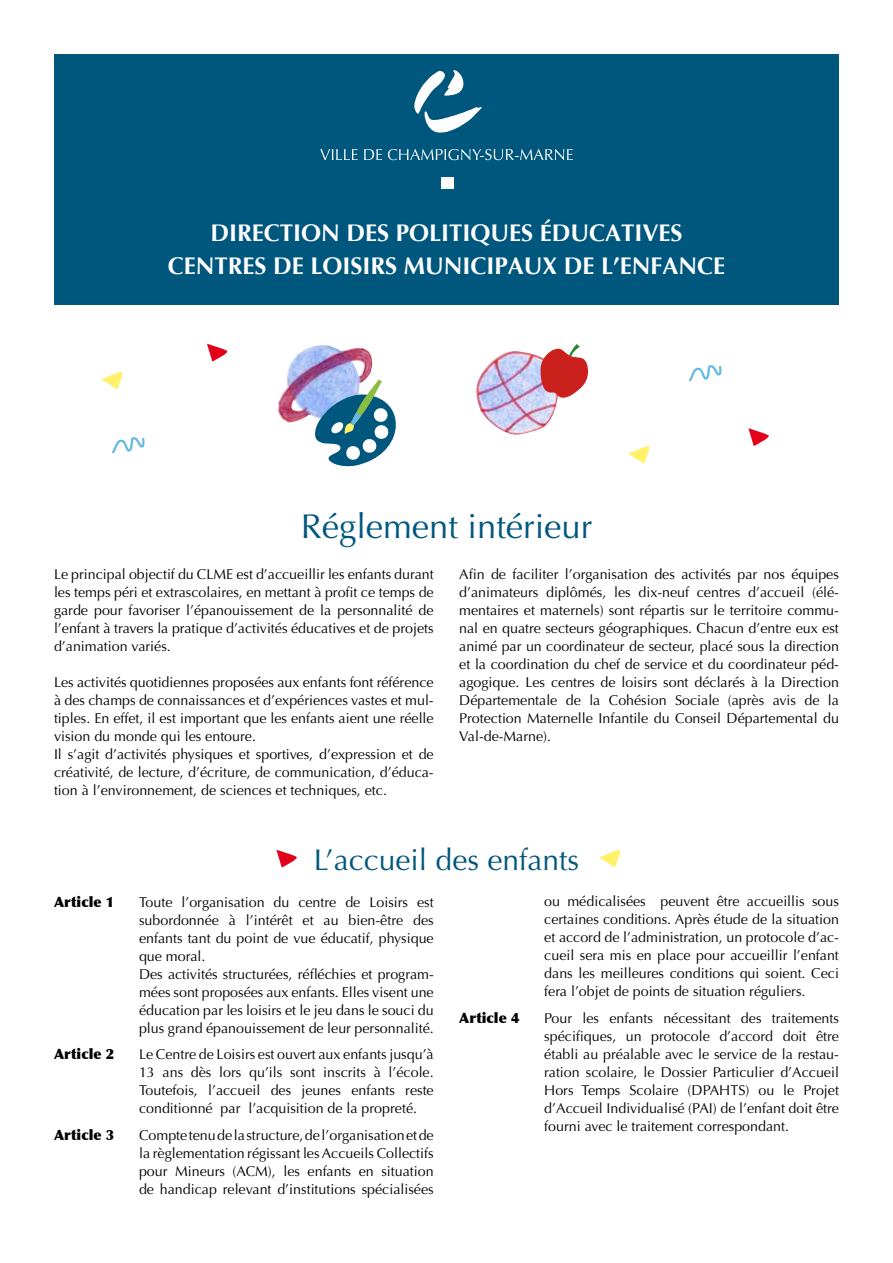
<style>
.page{position:relative;width:893px;height:1263px;background:#fff}
.page>*{position:absolute;margin:0;border:0;box-sizing:border-box;transform-origin:0 0}
.t1{font:34.5px "Optima";color:#00577d}
.t2{font:30px "Optima";color:#00577d}
.t3{font:700 24px/33px "Optima";color:#fff;text-align:center}
.t4{font:14.25px/18px "Optima";color:#000;text-align:justify}
.t5{font:900 14.25px "Optima";color:#000}
</style>
<div class="page">
<img style="left:288px;top:345px;width:34px;height:26px">
<svg style="left:315px;top:380px;width:81px;height:87px"></svg>
<img style="left:476px;top:351px;width:82px;height:84px">
<svg style="left:540px;top:344px;width:48px;height:54px"></svg>
<svg style="left:102px;top:371px;width:21px;height:18px"></svg>
<svg style="left:599px;top:850px;width:21px;height:17px"></svg>
<svg style="left:628px;top:446px;width:22px;height:18px"></svg>
<svg style="left:748px;top:428px;width:21px;height:18px"></svg>
<svg style="left:276px;top:850px;width:21px;height:17px"></svg>
<svg style="left:207px;top:344px;width:21px;height:17px"></svg>
<svg style="left:689px;top:365px;width:33px;height:17px"></svg>
<svg style="left:112px;top:437px;width:33px;height:17px"></svg>
<div style="left:54px;top:54px;width:785px;height:250px;background:#00577d"></div>
<svg style="left:414px;top:70px;width:68px;height:63px"></svg>
<svg style="left:320px;top:149px;width:38px;height:11px"></svg>
<svg style="left:364px;top:149px;width:18px;height:11px"></svg>
<svg style="left:388px;top:149px;width:185px;height:11px"></svg>
<div style="left:441px;top:178px;width:13px;height:11px;background:#fff"></div>
<h3 class="t3" style="left:168px;top:216px;width:559px">DIRECTION DES POLITIQUES ÉDUCATIVES<br>CENTRES DE LOISIRS MUNICIPAUX DE L’ENFANCE</h3>
<h1 class="t1" style="left:301px;top:506px;width:293px">Réglement intérieur</h1>
<p class="t4" style="left:54px;top:565px;width:381px">Le principal objectif du CLME est d’accueillir les enfants durant les temps péri et extrascolaires, en mettant à profit ce temps de garde pour favoriser l’épanouissement de la personnalité de l’enfant à travers la pratique d’activités éducatives et de projets d’animation variés.</p>
<p class="t4" style="left:54px;top:673px;width:381px;text-align:left">Les activités quotidiennes proposées aux enfants font référence à des champs de connaissances et d’expériences vastes et mul&shy;tiples. En effet, il est important que les enfants aient une réelle vision du monde qui les entoure.<br>Il s’agit d’activités physiques et sportives, d’expression et de créativité, de lecture, d’écriture, de communication, d’éduca&shy;tion à l’environnement, de sciences et techniques, etc.</p>
<p class="t4" style="left:459px;top:565px;width:381px">Afin de faciliter l’organisation des activités par nos équipes d’animateurs diplômés, les dix-neuf centres d’accueil (élé&shy;mentaires et maternels) sont répartis sur le territoire commu&shy;nal en quatre secteurs géographiques. Chacun d’entre eux est animé par un coordinateur de secteur, placé sous la direction et la coordination du chef de service et du coordinateur péd&shy;agogique. Les centres de loisirs sont déclarés à la Direction Départementale de la Cohésion Sociale (après avis de la Protection Maternelle Infantile du Conseil Départemental du Val-de-Marne).</p>
<h2 class="t2" style="left:314px;top:842px;width:267px">L’accueil des enfants</h2>
<p class="t5" style="left:54px;top:893px;width:62px">Article 1</p>
<p class="t4" style="left:139px;top:893px;width:296px;text-align:left">Toute l’organisation du centre de Loisirs est subordonnée à l’intérêt et au bien-être des enfants tant du point de vue éducatif, physique que moral.<br>Des activités structurées, réfléchies et program&shy;mées sont proposées aux enfants. Elles visent une éducation par les loisirs et le jeu dans le souci du plus grand épanouissement de leur personnalité.</p>
<p class="t5" style="left:54px;top:1045px;width:62px">Article 2</p>
<p class="t4" style="left:139px;top:1045px;width:296px">Le Centre de Loisirs est ouvert aux enfants jusqu’à 13 ans dès lors qu’ils sont inscrits à l’école.<br>Toutefois, l’accueil des jeunes enfants reste conditionné par l’acquisition de la propreté.</p>
<p class="t5" style="left:54px;top:1126px;width:62px">Article 3</p>
<p class="t4" style="left:139px;top:1126px;width:296px">Compte tenu de la structure, de l’organisation et de la règlementation régissant les Accueils Collectifs pour Mineurs (ACM), les enfants en situation de handicap relevant d’institutions spécialisées</p>
<p class="t4" style="left:544px;top:892px;width:296px">ou médicalisées peuvent être accueillis sous certaines conditions. Après étude de la situation et accord de l’administration, un protocole d’ac&shy;cueil sera mis en place pour accueillir l’enfant dans les meilleures conditions qui soient. Ceci fera l’objet de points de situation réguliers.</p>
<p class="t5" style="left:459px;top:1009px;width:62px">Article 4</p>
<p class="t4" style="left:544px;top:1009px;width:296px">Pour les enfants nécessitant des traitements spécifiques, un protocole d’accord doit être établi au préalable avec le service de la restau&shy;ration scolaire, le Dossier Particulier d’Accueil Hors Temps Scolaire (DPAHTS) ou le Projet d’Accueil Individualisé (PAI) de l’enfant doit être fourni avec le traitement correspondant.</p>
</div>
